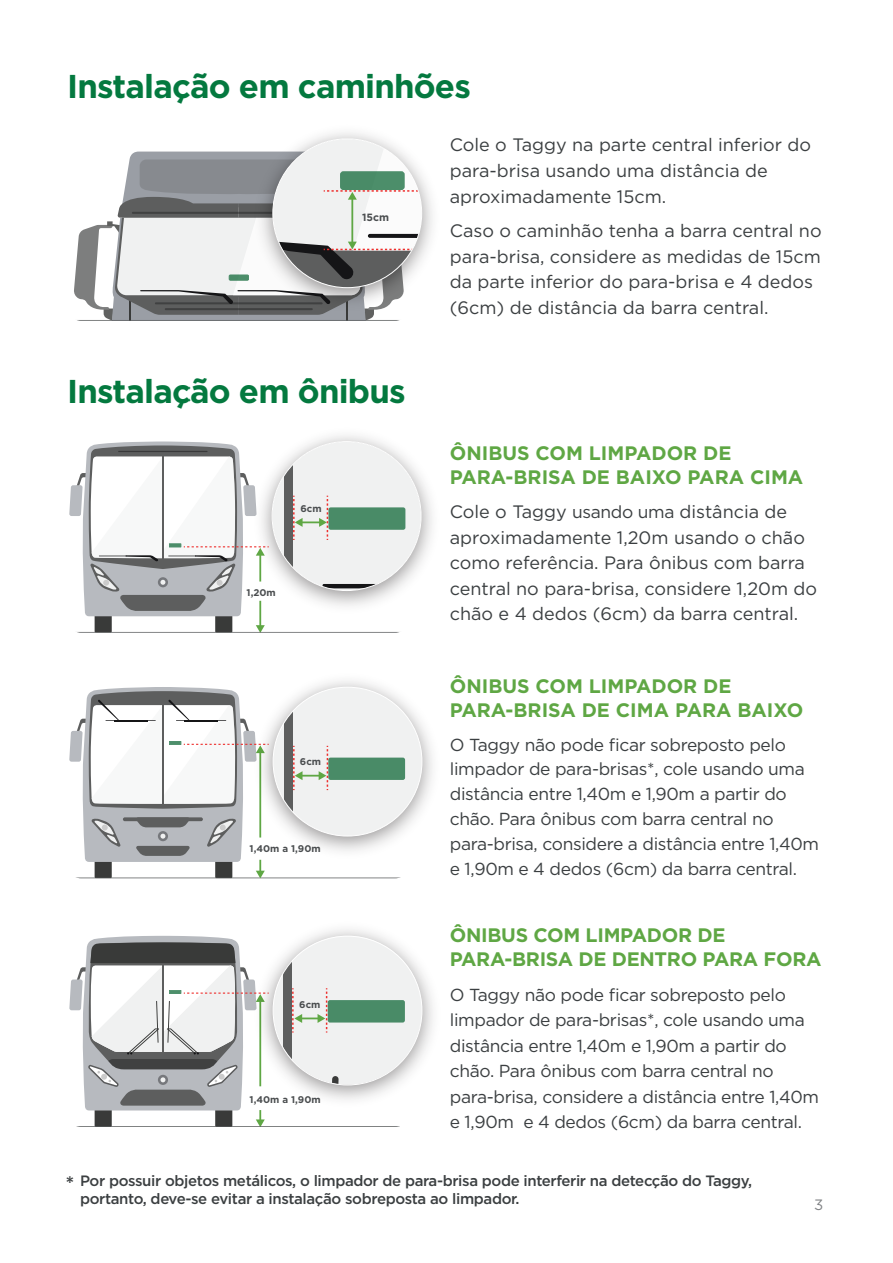
<style>
.page{position:relative;width:893px;height:1263px;background:#fff}
.page>*{position:absolute;margin:0;border:0;box-sizing:border-box;transform-origin:0 0}
.t1{font:700 33px "Gotham";letter-spacing:-.025em;color:#04793f}
.t2{font:500 21px "Gotham";color:#3b3f41}
.t3{font:700 19.5px/24px "Gotham";color:#5fa744}
.t4{font:18px/25.5px "Gotham";color:#3b3f41}
.t5{font:17.4px/24.9px "Gotham";letter-spacing:-.02em;color:#3b3f41}
.t6{font:500 15px/18px "Gotham";letter-spacing:-.025em;color:#3b3f41}
.t7{font:15px "Gotham";color:#808285}
.t8{font:700 10.5px "Gotham";color:#4a4d4f}
.t9{font:700 9.75px "Gotham";color:#4a4d4f}
.s1{font-size:17.4px}
</style>
<div class="page">
<svg style="left:69px;top:441px;width:120px;height:175px"></svg>
<svg style="left:74px;top:139px;width:348px;height:182px"></svg>
<hr style="left:68px;top:1126px;width:340px;height:1px;background:#505354">
<img style="left:155px;top:878px;width:278px;height:177px">
<svg style="left:69px;top:935px;width:353px;height:192px"></svg>
<hr style="left:68px;top:877px;width:340px;height:1px;background:#505354">
<img style="left:189px;top:435px;width:244px;height:494px">
<svg style="left:69px;top:687px;width:353px;height:191px"></svg>
<h1 class="t1" style="left:67px;top:65px;width:405px">Instalação em caminhões</h1>
<p class="t8" style="left:362px;top:210px;width:29px">15cm</p>
<h1 class="t1" style="left:67px;top:370px;width:340px">Instalação em ônibus</h1>
<p class="t9" style="left:301px;top:502px;width:23px">6cm</p>
<p class="t9" style="left:247px;top:586px;width:31px">1,20m</p>
<p class="t9" style="left:300px;top:755px;width:23px">6cm</p>
<p class="t9" style="left:250px;top:842px;width:73px">1,40m a 1,90m</p>
<p class="t9" style="left:299px;top:998px;width:23px">6cm</p>
<p class="t9" style="left:250px;top:1093px;width:73px">1,40m a 1,90m</p>
<p class="t4" style="left:450px;top:132px;width:363px">Cole o Taggy na parte central inferior do para-brisa usando uma distância de aproximadamente 15cm.</p>
<p class="t4" style="left:450px;top:217px;width:373px">Caso o caminhão tenha a barra central no para-brisa, considere as medidas de 15cm da parte inferior do para-brisa e 4 dedos (6cm) de distância da barra central.</p>
<p class="t3" style="left:450px;top:441px;width:355px">ÔNIBUS COM LIMPADOR DE<br>PARA-BRISA DE BAIXO PARA CIMA</p>
<p class="t4" style="left:450px;top:499px;width:369px">Cole o Taggy <span class="s1">usando uma</span> distância de aproximadamente 1,20m usando o chão como referência. Para ônibus com barra central no para-brisa, considere 1,20m do chão e 4 dedos (6cm) da barra central.</p>
<p class="t3" style="left:450px;top:674px;width:355px">ÔNIBUS COM LIMPADOR DE<br>PARA-BRISA DE CIMA PARA BAIXO</p>
<p class="t5" style="left:450px;top:732px;width:371px">O Taggy não pode ficar sobreposto pelo limpador de para-brisas*, cole usando uma distância entre 1,40m e 1,90m a partir do chão. Para ônibus com barra central no para-brisa, considere a distância entre 1,40m e 1,90m e 4 dedos (6cm) da barra central.</p>
<p class="t3" style="left:450px;top:923px;width:373px">ÔNIBUS COM LIMPADOR DE<br>PARA-BRISA DE DENTRO PARA FORA</p>
<p class="t5" style="left:450px;top:981px;width:371px;line-height:25.5px">O Taggy não pode ficar sobreposto pelo limpador de para-brisas*, cole usando uma distância entre 1,40m e 1,90m a partir do chão. Para ônibus com barra central no para-brisa, considere a distância entre 1,40m e 1,90m e 4 dedos (6cm) da barra central.</p>
<p class="t6" style="left:80px;top:1172px;width:674px">Por possuir objetos metálicos, o limpador de para-brisa pode interferir na detecção do Taggy, portanto, deve-se evitar a instalação sobreposta ao limpador.</p>
<p class="t2" style="left:66px;top:1169px;width:11px">*</p>
<p class="t7" style="left:814px;top:1195px;width:11px">3</p>
</div>
